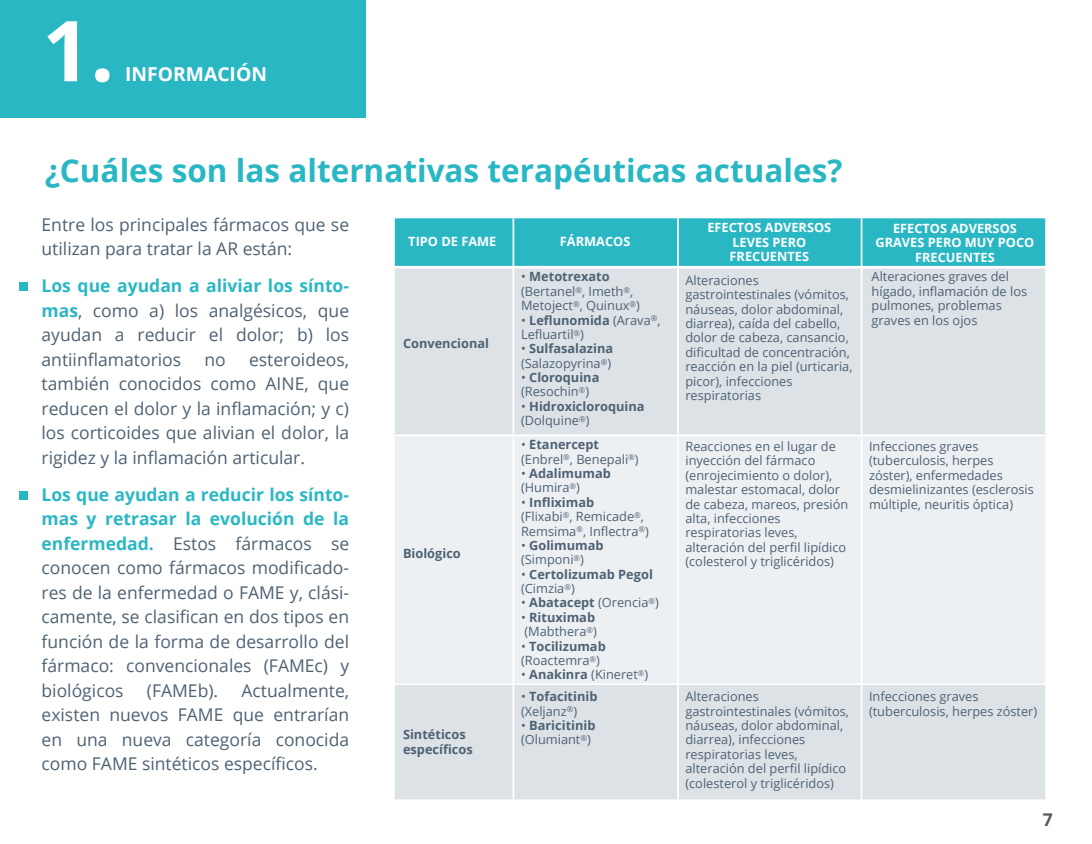
<style>
.page{position:relative;width:1092px;height:844px;background:#fff}
.page>*{position:absolute;margin:0;border:0;box-sizing:border-box;transform-origin:0 0}
.t1{font:700 84px "Open Sans";color:#fff}
.t2{font:700 31.5px "Open Sans";color:#2ab7c4}
.t3{font:700 19.25px "Open Sans";color:#fff}
.t4{font:17.5px/24.5px "Open Sans";color:#4e6273;text-align:justify}
.t5{font:700 17.5px "Open Sans";color:#575756}
.t6{font:12.78px/14.3px "Open Sans";color:#4e6273}
.t7{font:700 12.78px/14.3px "Open Sans";color:#4e6273}
.t8{font:700 12.78px/14.3px "Open Sans";color:#fff;text-align:center}
.s1{font-weight:700;color:#2ab7c4}
.s2{font-weight:700}
.s3{font-weight:400}
</style>
<div class="page">
<div style="left:19px;top:282px;width:9px;height:8px;background:#2ab7c4"></div>
<div style="left:19px;top:491px;width:9px;height:9px;background:#2ab7c4"></div>
<div style="left:395px;top:218px;width:650px;height:48px;background:#2ab7c4"></div>
<div style="left:395px;top:268px;width:650px;height:531px;background:#dde2e7"></div>
<div style="left:395px;top:436px;width:650px;height:246px;background:#edf0f3"></div>
<hr style="left:512px;top:218px;width:2px;height:53px;background:#fff">
<hr style="left:512px;top:267px;width:2px;height:171px;background:#fff">
<hr style="left:512px;top:439px;width:2px;height:242px;background:#fff">
<hr style="left:395px;top:434px;width:118px;height:2px;background:#fff">
<hr style="left:513px;top:434px;width:165px;height:2px;background:#fff">
<hr style="left:678px;top:434px;width:183px;height:2px;background:#fff">
<hr style="left:861px;top:434px;width:184px;height:2px;background:#fff">
<hr style="left:512px;top:678px;width:2px;height:121px;background:#fff">
<hr style="left:395px;top:683px;width:118px;height:1px;background:#fff">
<hr style="left:513px;top:683px;width:165px;height:1px;background:#fff">
<hr style="left:678px;top:683px;width:183px;height:1px;background:#fff">
<hr style="left:861px;top:683px;width:184px;height:1px;background:#fff">
<hr style="left:860px;top:218px;width:2px;height:53px;background:#fff">
<hr style="left:860px;top:267px;width:2px;height:171px;background:#fff">
<hr style="left:860px;top:439px;width:2px;height:242px;background:#fff">
<hr style="left:860px;top:680px;width:2px;height:119px;background:#fff">
<hr style="left:677px;top:218px;width:1px;height:53px;background:#fff">
<hr style="left:677px;top:267px;width:1px;height:171px;background:#fff">
<hr style="left:677px;top:439px;width:1px;height:242px;background:#fff">
<hr style="left:677px;top:680px;width:1px;height:119px;background:#fff">
<div style="left:0;top:0;width:365px;height:117px;background:#2ab7c4"></div>
<h1 class="t1" style="left:42px;top:-9px;width:73px">1.</h1>
<h1 class="t1" style="left:45px;top:20px;width:73px">1.</h1>
<h3 class="t3" style="left:125px;top:61px;width:143px">INFORMACIÓN</h3>
<h2 class="t2" style="left:45px;top:149px;width:799px">¿Cuáles son las alternativas terapéuticas actuales?</h2>
<h3 class="t4" style="left:42px;top:212px;width:309px">Entre los principales fármacos que se utilizan para tratar la AR están:</h3>
<h3 class="t4" style="left:42px;top:273px;width:309px"><span class="s1">Los que ayudan a aliviar los sínto&shy;mas</span>, como a) los analgésicos, que ayudan a reducir el dolor; b) los antiinflamatorios</h3>
<p class="t8" style="left:408px;top:233px;width:90px">TIPO DE FAME</p>
<p class="t8" style="left:560px;top:234px;width:72px">FÁRMACOS</p>
<p class="t8" style="left:707px;top:220px;width:125px">EFECTOS ADVERSOS<br>LEVES PERO<br>FRECUENTES</p>
<p class="t8" style="left:875px;top:221px;width:160px">EFECTOS ADVERSOS<br>GRAVES PERO MUY POCO<br>FRECUENTES</p>
<p class="t6" style="left:685px;top:273px;width:168px">Alteraciones gastrointestinales (vómitos, náuseas, dolor abdominal, diarrea), caída del cabello, dolor de cabeza, cansancio, dificultad de concentración, reacción en la piel (urticaria, picor), infecciones respiratorias</p>
<p class="t6" style="left:871px;top:269px;width:157px">Alteraciones graves del hígado, inflamación de los pulmones, problemas graves en los ojos</p>
<p class="t6" style="left:521px;top:269px;width:120px">• <span class="s2">Metotrexato </span>(Bertanel<sup>®</sup>, Imeth<sup>®</sup>,<br>Metoject<sup>®</sup>, Quinux<sup>®</sup>)</p>
<p class="t6" style="left:521px;top:312px;width:141px">• <span class="s2">Leflunomida</span> (Arava<sup>®</sup>,<br>Lefluartil<sup>®</sup>)</p>
<p class="t6" style="left:521px;top:341px;width:94px">• <span class="s2">Sulfasalazina </span>(Salazopyrina<sup>®</sup>)</p>
<p class="t6" style="left:521px;top:370px;width:80px">• <span class="s2">Cloroquina </span>(Resochin<sup>®</sup>)</p>
<p class="t7" style="left:521px;top:398px;width:125px"><span class="s3">•</span> Hidroxicloroquina <span class="s3">(Dolquine</span><sup>®</sup><span class="s3">)</span></p>
<p class="t7" style="left:403px;top:336px;width:88px">Convencional</p>
<h3 class="t4" style="left:42px;top:346px;width:309px;text-indent:207px">esteroideos, también conocidos como AINE, que reducen el dolor y la inflamación; y c) los corticoides que alivian el dolor, la rigidez y la inflamación articular.</h3>
<p class="t4" style="left:42px;top:481px;width:309px"><span class="s1">Los que ayudan a reducir los sínto&shy;mas y retrasar la evolución de la enfermedad.</span> Estos fármacos se conocen como fármacos modificado&shy;res de la enfermedad o FAME y, clási&shy;camente, se clasifican en dos tipos en función de la forma de desarrollo del fármaco: convencionales (FAMEc) y biológicos</p>
<h3 class="t4" style="left:204px;top:346px;width:23px">no</h3>
<p class="t6" style="left:521px;top:437px;width:119px">• <span class="s2">Etanercept </span>(Enbrel<sup>®</sup>, Benepali<sup>®</sup>)</p>
<p class="t7" style="left:521px;top:466px;width:91px"><span class="s3">•</span> Adalimumab <span class="s3">(Humira</span><sup>®</sup><span class="s3">)</span></p>
<p class="t6" style="left:521px;top:494px;width:129px">• <span class="s2">Infliximab<br></span>(Flixabi<sup>®</sup>, Remicade<sup>®</sup>,<br>Remsima<sup>®</sup>, Inflectra<sup>®</sup>)</p>
<p class="t6" style="left:521px;top:537px;width:84px">• <span class="s2">Golimumab </span>(Simponi<sup>®</sup>)</p>
<p class="t7" style="left:521px;top:566px;width:133px"><span class="s3">•</span> Certolizumab Pegol <span class="s3">(Cimzia</span><sup>®</sup><span class="s3">)</span></p>
<p class="t6" style="left:521px;top:595px;width:139px">• <span class="s2">Abatacept</span> (Orencia<sup>®</sup>)</p>
<p class="t6" style="left:521px;top:609px;width:77px">• <span class="s2">Rituximab </span>(Mabthera<sup>®</sup>)</p>
<p class="t6" style="left:521px;top:638px;width:86px">• <span class="s2">Tocilizumab </span>(Roactemra<sup>®</sup>)</p>
<p class="t6" style="left:521px;top:667px;width:129px">• <span class="s2">Anakinra</span> (Kineret<sup>®</sup>)</p>
<p class="t6" style="left:685px;top:439px;width:164px">Reacciones en el lugar de inyección del fármaco (enrojecimiento o dolor), malestar estomacal, dolor de cabeza, mareos, presión alta, infecciones respiratorias leves, alteración del perfil lipídico (colesterol y triglicéridos)</p>
<p class="t6" style="left:868px;top:439px;width:166px">Infecciones graves (tuberculosis, herpes zóster), enfermedades desmielinizantes (esclerosis múltiple, neuritis óptica)</p>
<p class="t7" style="left:403px;top:546px;width:59px">Biológico</p>
<h3 class="t4" style="left:42px;top:677px;width:309px;text-indent:200px">Actualmente, existen nuevos FAME que entrarían en una nueva categoría conocida como FAME sintéticos específicos.</h3>
<h3 class="t4" style="left:147px;top:677px;width:73px">(FAMEb).</h3>
<p class="t7" style="left:521px;top:689px;width:78px"><span class="s3">•</span> Tofacitinib <span class="s3">(Xeljanz</span><sup>®</sup><span class="s3">)</span></p>
<p class="t6" style="left:521px;top:717px;width:76px">• <span class="s2">Baricitinib </span>(Olumiant<sup>®</sup>)</p>
<p class="t6" style="left:685px;top:689px;width:165px">Alteraciones gastrointestinales (vómitos, náuseas, dolor abdominal, diarrea), infecciones respiratorias leves, alteración del perfil lipídico (colesterol y triglicéridos)</p>
<p class="t6" style="left:869px;top:689px;width:170px">Infecciones graves (tuberculosis, herpes zóster)</p>
<p class="t7" style="left:403px;top:726px;width:71px">Sintéticos específicos</p>
<h3 class="t5" style="left:1042px;top:807px;width:11px">7</h3>
</div>
